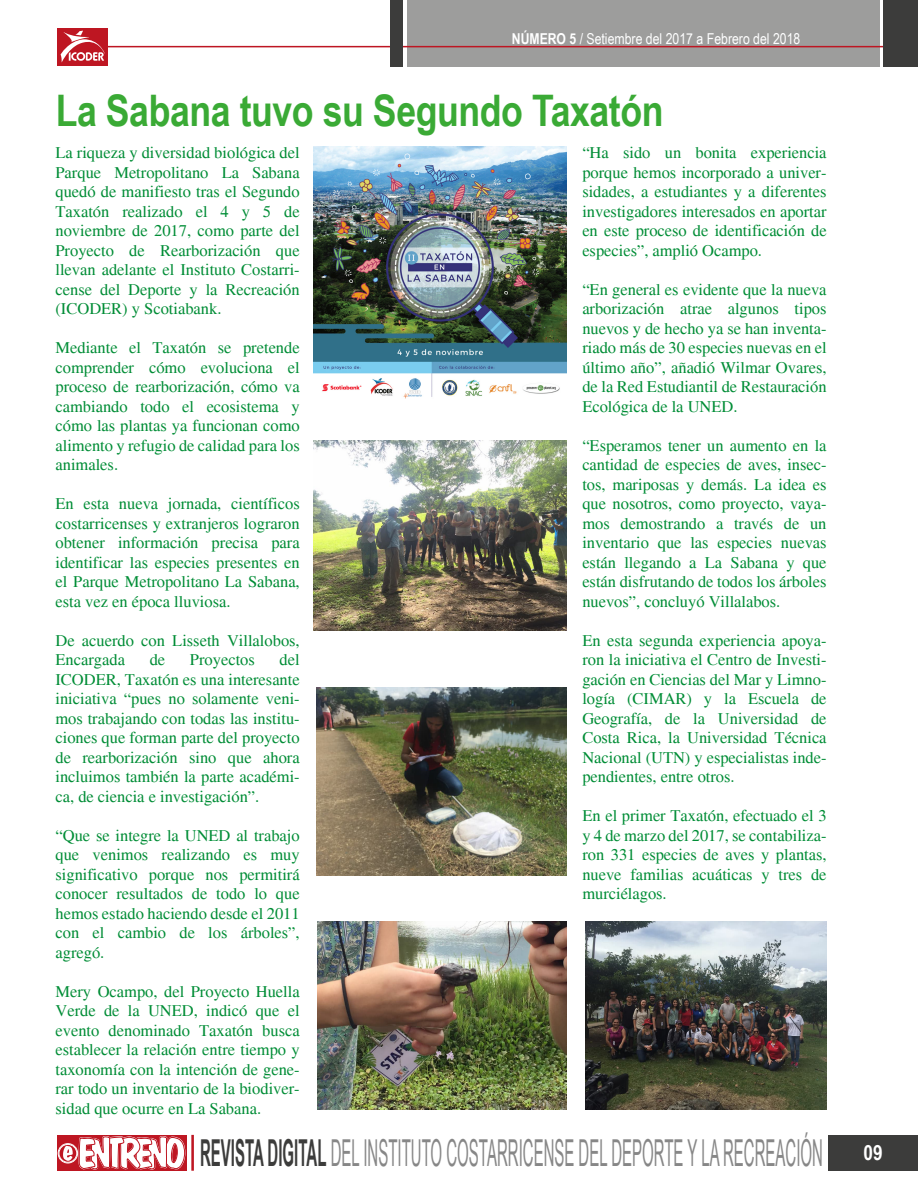
<style>
.page{position:relative;width:918px;height:1188px;background:#fff}
.page>*{position:absolute;margin:0;border:0;box-sizing:border-box;transform-origin:0 0}
.t1{font:700 43.5px "Arial Narrow";letter-spacing:-.01em;color:#3aaa35}
.t2{font:37.2px "Arial Narrow";color:#878787;scale:.49 1}
.t3{font:16.5px/19.5px "Times";color:#008d36;text-align:justify}
.t4{font:15px "Arial Narrow";color:#fff}
.s1{font-weight:700}
.s2{font-weight:700;color:#3c3c3b}
</style>
<div class="page">
<div style="left:407px;top:0;width:472px;height:67px;background:#9d9d9c"></div>
<svg style="left:57px;top:1135px;width:129px;height:36px"></svg>
<svg style="left:63px;top:1135px;width:123px;height:35px"></svg>
<div style="left:58px;top:1143px;width:20px;height:20px;border:1px solid #fff;border-radius:50%"></div>
<div style="left:59px;top:1144px;width:18px;height:18px;border:1px solid #fff;border-radius:50%"></div>
<hr style="left:191px;top:1135px;width:3px;height:36px;background:#be1622">
<div style="left:828px;top:1135px;width:90px;height:36px;background:#3c3c3b"></div>
<hr style="left:60px;top:46px;width:858px;height:1px;background:#be1622">
<div style="left:58px;top:28px;width:50px;height:37px;background:#be1622"></div>
<svg style="left:61px;top:31px;width:44px;height:31px"></svg>
<div style="left:883px;top:0;width:35px;height:67px;background:#3c3c3b"></div>
<div style="left:390px;top:0;width:13px;height:67px;background:#3c3c3b"></div>
<img style="left:314px;top:147px;width:253px;height:252px">
<img style="left:314px;top:440px;width:253px;height:190px">
<img style="left:317px;top:688px;width:250px;height:187px">
<img style="left:317px;top:922px;width:250px;height:187px">
<img style="left:585px;top:922px;width:242px;height:187px">
<p class="t4" style="left:512px;top:27px;width:290px"><span class="s1">NÚMERO 5</span> / Setiembre del 2017 a Febrero del 2018</p>
<h1 class="t1" style="left:56px;top:78px;width:609px">La Sabana tuvo su Segundo Taxatón</h1>
<p class="t3" style="left:56px;top:143px;width:246px">La riqueza y diversidad biológica del Parque Metropolitano La Sabana quedó de manifiesto tras el Segundo Taxatón realizado el 4 y 5 de noviembre de 2017, como parte del Proyecto de Rearborización que llevan adelante el Instituto Costarri&shy;cense del Deporte y la Recreación (ICODER) y Scotiabank.</p>
<p class="t3" style="left:56px;top:338px;width:246px">Mediante el Taxatón se pretende comprender cómo evoluciona el proceso de rearborización, cómo va cambiando todo el ecosistema y cómo las plantas ya funcionan como alimento y refugio de calidad para los animales.</p>
<p class="t3" style="left:56px;top:494px;width:246px">En esta nueva jornada, científicos costarricenses y extranjeros lograron obtener información precisa para identificar las especies presentes en el Parque Metropolitano La Sabana, esta vez en época lluviosa.</p>
<p class="t3" style="left:56px;top:631px;width:246px">De acuerdo con Lisseth Villalobos,<br>Encargada</p>
<p class="t3" style="left:56px;top:650px;width:246px;text-indent:224px">del ICODER, Taxatón es una interesante iniciativa “pues no solamente veni&shy;mos trabajando con todas las institu&shy;ciones que forman parte del proyecto de rearborización sino que ahora incluimos también la parte académi&shy;ca, de ciencia e investigación”.</p>
<p class="t3" style="left:56px;top:826px;width:246px">“Que se integre la UNED al trabajo que venimos realizando es muy significativo porque nos permitirá conocer resultados de todo lo que hemos estado haciendo desde el 2011 con el cambio de los árboles”, agregó.</p>
<p class="t3" style="left:56px;top:982px;width:246px">Mery Ocampo, del Proyecto Huella Verde de la UNED, indicó que el evento denominado Taxatón busca establecer la relación entre tiempo y taxonomía con la intención de gene&shy;rar todo un inventario de la biodiver&shy;sidad que ocurre en La Sabana.</p>
<p class="t3" style="left:150px;top:650px;width:17px">de</p>
<p class="t3" style="left:190px;top:650px;width:66px">Proyectos</p>
<p class="t3" style="left:582px;top:143px;width:246px">“Ha sido un bonita experiencia porque hemos incorporado a univer&shy;sidades, a estudiantes y a diferentes investigadores interesados en aportar en este proceso de identificación de especies”, amplió Ocampo.</p>
<p class="t3" style="left:582px;top:280px;width:246px">“En general es evidente que la nueva arborización atrae algunos tipos nuevos y de hecho ya se han inventa&shy;riado más de 30 especies nuevas en el último año”, añadió Wilmar Ovares, de la Red Estudiantil de Restauración Ecológica de la UNED.</p>
<p class="t3" style="left:582px;top:436px;width:246px">“Esperamos tener un aumento en la cantidad de especies de aves, insec&shy;tos, mariposas y demás. La idea es que nosotros, como proyecto, vaya&shy;mos demostrando a través de un inventario que las especies nuevas están llegando a La Sabana y que están disfrutando de todos los árboles nuevos”, concluyó Villalabos.</p>
<p class="t3" style="left:582px;top:631px;width:246px">En esta segunda experiencia apoya&shy;ron la iniciativa el Centro de Investi&shy;gación en Ciencias del Mar y Limno&shy;logía (CIMAR) y la Escuela de Geografía, de la Universidad de Costa Rica, la Universidad Técnica Nacional (UTN) y especialistas inde&shy;pendientes, entre otros.</p>
<p class="t3" style="left:582px;top:806px;width:246px">En el primer Taxatón, efectuado el 3 y 4 de marzo del 2017, se contabiliza&shy;ron 331 especies de aves y plantas, nueve familias acuáticas y tres de murciélagos.</p>
<h2 class="t2" style="left:200px;top:1125px;width:1394px"><span class="s2">REVISTA DIGITAL</span> DEL INSTITUTO COSTARRICENSE DEL DEPORTE Y LA RECREACIÓN <sup>09</sup></h2>
</div>
